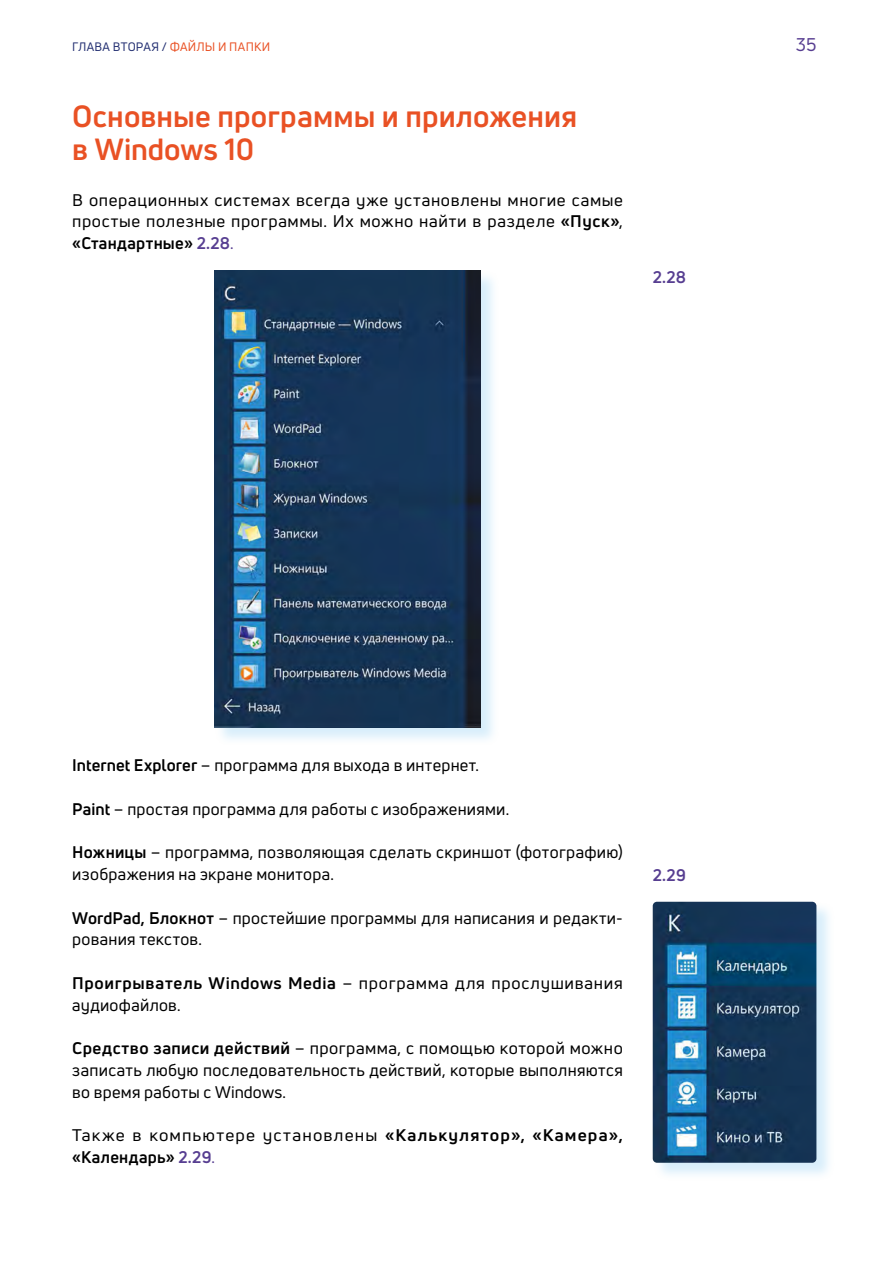
<style>
.page{position:relative;width:893px;height:1263px;background:#fff}
.page>*{position:absolute;margin:0;border:0;box-sizing:border-box;transform-origin:0 0}
.t1{font:700 30px/33px "Uni Neue";letter-spacing:.005em;color:#e95124}
.t2{font:18px "Uni Neue";color:#573e91}
.t3{font:16.5px/21.8px "Uni Neue";letter-spacing:.02em;color:#000}
.t4{font:700 16.5px/21.8px "Uni Neue";letter-spacing:.015em;color:#000;scale:1.05 1}
.t5{font:700 16.5px "Uni Neue";color:#573e91}
.t6{font:12px "Uni Neue";letter-spacing:.03em;color:#243072}
.s1{color:#e95124}
.s2{font-weight:700}
.s3{font-weight:700;color:#573e91}
.s4{color:#573e91}
.s5{font-weight:400}
.s6{font-weight:400;color:#573e91}
</style>
<div class="page">
<div style="left:215px;top:270px;width:284px;height:475px;background:#91cff3;opacity:.35"></div>
<img style="left:215px;top:271px;width:266px;height:457px">
<div style="left:653px;top:901px;width:182px;height:280px;background:#91cff3;opacity:.35"></div>
<img style="left:653px;top:902px;width:163px;height:261px">
<p class="t6" style="left:72px;top:39px;width:199px">ГЛАВА ВТОРАЯ / <span class="s1">ФАЙЛЫ И ПАПКИ</span></p>
<p class="t2" style="left:796px;top:33px;width:22px">35</p>
<h1 class="t1" style="left:72px;top:99px;width:506px">Основные программы и приложения в Windows 10</h1>
<p class="t3" style="left:72px;top:189px;width:552px;text-align:justify">В операционных системах всегда уже установлены многие самые простые полезные программы. Их можно найти в разделе <span class="s2">«Пуск»</span>, <span class="s2">«Стандартные»</span> <span class="s3">2.28</span><span class="s4">.</span></p>
<p class="t5" style="left:653px;top:267px;width:35px">2.28</p>
<p class="t3" style="left:72px;top:754px;width:408px"><span class="s2">Internet Explorer</span> – программа для выхода в интернет.</p>
<p class="t3" style="left:72px;top:798px;width:438px"><span class="s2">Paint</span> – простая программа для работы с изображениями.</p>
<p class="t3" style="left:72px;top:841px;width:552px"><span class="s2">Ножницы</span> – программа, позволяющая сделать скриншот (фотографию) изображения на экране монитора.</p>
<p class="t3" style="left:72px;top:906px;width:552px"><span class="s2">WordPad, Блокнот</span> – простейшие программы для написания и редакти&shy;рования текстов.</p>
<p class="t3" style="left:72px;top:972px;width:552px"><span class="s2">Проигрыватель Windows Media</span> – программа для прослушивания аудиофайлов.</p>
<p class="t3" style="left:72px;top:1037px;width:552px;text-align:justify"><span class="s2">Средство записи действий</span> – программа, с помощью которой можно записать любую последовательность действий, которые выполняются во время работы с Windows.</p>
<p class="t4" style="left:72px;top:1124px;width:526px"><span class="s5">Также в компьютере установлены</span> «Калькулятор», «Камера», «Календарь» <span class="s4">2.29</span><span class="s6">.</span></p>
<p class="t5" style="left:653px;top:865px;width:35px">2.29</p>
</div>
